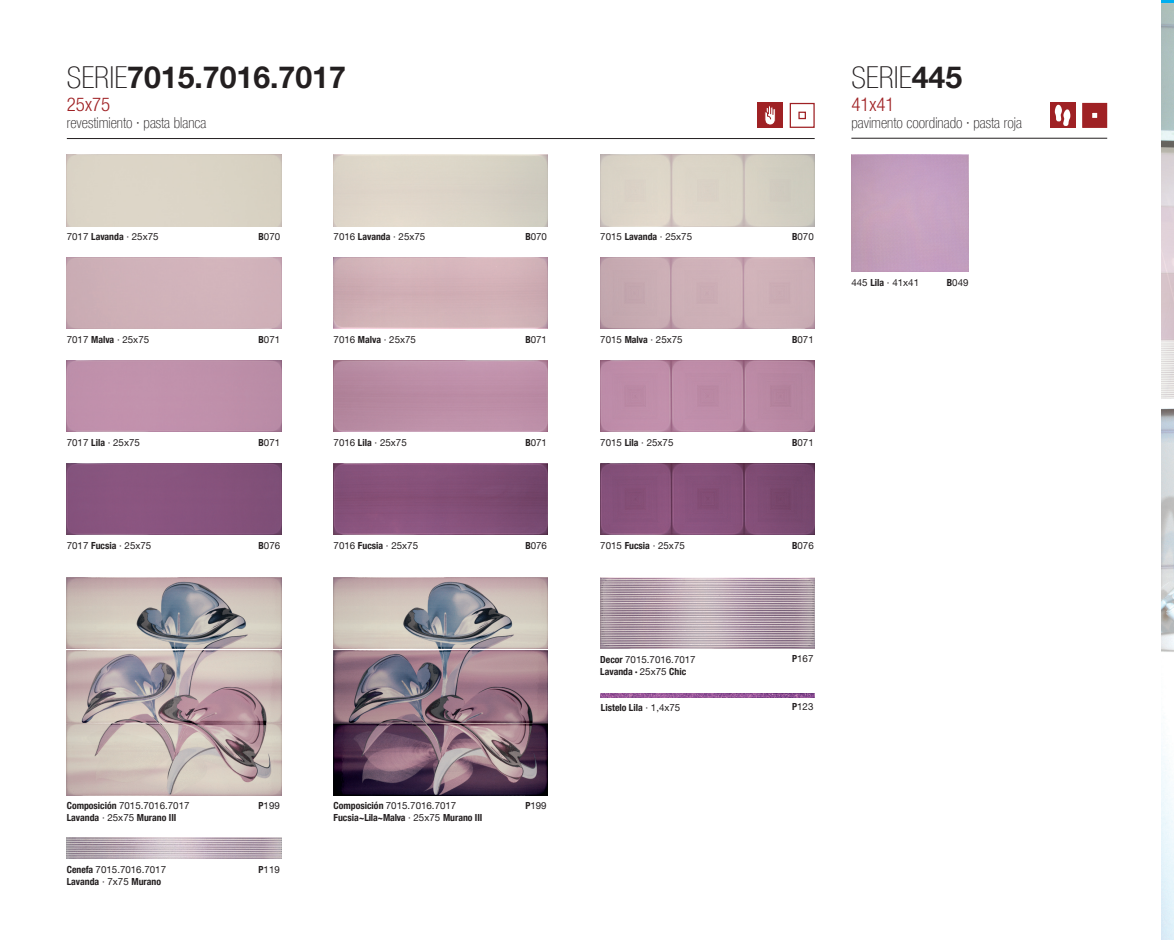
<style>
.page{position:relative;width:1174px;height:940px;background:#fff}
.page>*{position:absolute;margin:0;border:0;box-sizing:border-box;transform-origin:0 0}
.t1{font:700 30.3px "Helvetica Neue LT Com";color:#231f20}
.t2{font:100 condensed 30.3px "Helvetica Neue LT Com";color:#231f20}
.t3{font:300 condensed 18.9px "Helvetica Neue LT Com";color:#9f2124}
.t4{font:100 condensed 15.15px "Helvetica Neue LT Com";color:#231f20}
.t5{font:9.75px/11.7px "Helvetica Neue LT Com";color:#231f20}
.t6{font:700 condensed 9.75px/11.7px "Helvetica Neue LT Com";color:#231f20}
.s1{font-weight:100;font-stretch:condensed}
.s2{font-weight:700;font-stretch:normal}
.s3{font-weight:700;font-stretch:condensed}
.s4{font-weight:400;font-stretch:normal}
</style>
<div class="page">
<hr style="left:67px;top:138px;width:747px;height:1px;background:#231f20">
<div style="left:757px;top:103px;width:25px;height:25px;background:#9f2124"></div>
<svg style="left:764px;top:105px;width:12px;height:20px"></svg>
<div style="left:789px;top:103px;width:25px;height:25px;border:1px solid #9f2124"></div>
<div style="left:798px;top:112px;width:8px;height:7px;border:1px solid #9f2124"></div>
<div style="left:67px;top:463px;width:214px;height:71px;background:#87537e"></div>
<img style="left:600px;top:360px;width:214px;height:72px">
<img style="left:600px;top:155px;width:214px;height:71px">
<img style="left:600px;top:257px;width:214px;height:72px">
<img style="left:600px;top:463px;width:214px;height:71px">
<img style="left:333px;top:360px;width:215px;height:72px">
<img style="left:333px;top:257px;width:215px;height:72px">
<img style="left:333px;top:463px;width:215px;height:71px">
<hr style="left:851px;top:138px;width:256px;height:1px;background:#231f20">
<div style="left:1082px;top:103px;width:25px;height:25px;background:#9f2124;border:1px solid #9f2124"></div>
<div style="left:1091px;top:112px;width:7px;height:7px;background:#fff;border:1px solid #9f2124"></div>
<div style="left:1050px;top:103px;width:25px;height:25px;background:#9f2124"></div>
<svg style="left:1054px;top:105px;width:16px;height:21px"></svg>
<img style="left:333px;top:577px;width:215px;height:145px">
<img style="left:333px;top:724px;width:215px;height:71px">
<img style="left:67px;top:577px;width:214px;height:145px">
<img style="left:67px;top:724px;width:214px;height:71px">
<img style="left:600px;top:577px;width:214px;height:72px">
<img style="left:1161px;top:3px;width:13px;height:936px">
<img style="left:600px;top:693px;width:214px;height:4px">
<h1 class="t1" style="left:67px;top:58px;width:280px"><span class="s1">SERIE</span>7015.7016.7017</h1>
<h2 class="t3" style="left:67px;top:93px;width:45px">25x75</h2>
<h3 class="t4" style="left:67px;top:114px;width:141px">revestimiento · pasta blanca</h3>
<h1 class="t2" style="left:851px;top:60px;width:112px">SERIE<span class="s2">445</span></h1>
<h2 class="t3" style="left:851px;top:93px;width:45px">41x41</h2>
<h3 class="t4" style="left:851px;top:114px;width:172px">pavimento coordinado · pasta roja</h3>
<p class="t5" style="left:67px;top:231px;width:93px">7017 <span class="s3">Lavanda</span> · 25x75</p>
<p class="t5" style="left:258px;top:231px;width:23px"><span class="s3">B</span>070</p>
<p class="t5" style="left:333px;top:231px;width:93px">7016 <span class="s3">Lavanda</span> · 25x75</p>
<p class="t5" style="left:525px;top:231px;width:23px"><span class="s3">B</span>070</p>
<p class="t5" style="left:600px;top:231px;width:93px">7015 <span class="s3">Lavanda</span> · 25x75</p>
<p class="t5" style="left:792px;top:231px;width:23px"><span class="s3">B</span>070</p>
<p class="t5" style="left:851px;top:276px;width:69px">445 <span class="s3">Lila</span> · 41x41</p>
<p class="t5" style="left:947px;top:276px;width:23px"><span class="s3">B</span>049</p>
<p class="t5" style="left:67px;top:333px;width:84px">7017 <span class="s3">Malva</span> · 25x75</p>
<p class="t5" style="left:258px;top:333px;width:23px"><span class="s3">B</span>071</p>
<p class="t5" style="left:333px;top:333px;width:84px">7016 <span class="s3">Malva</span> · 25x75</p>
<p class="t5" style="left:525px;top:333px;width:23px"><span class="s3">B</span>071</p>
<p class="t5" style="left:600px;top:333px;width:84px">7015 <span class="s3">Malva</span> · 25x75</p>
<p class="t5" style="left:792px;top:333px;width:23px"><span class="s3">B</span>071</p>
<p class="t5" style="left:67px;top:436px;width:75px">7017 <span class="s3">Lila</span> · 25x75</p>
<p class="t5" style="left:258px;top:436px;width:23px"><span class="s3">B</span>071</p>
<p class="t5" style="left:333px;top:436px;width:75px">7016 <span class="s3">Lila</span> · 25x75</p>
<p class="t5" style="left:525px;top:436px;width:23px"><span class="s3">B</span>071</p>
<p class="t5" style="left:600px;top:436px;width:75px">7015 <span class="s3">Lila</span> · 25x75</p>
<p class="t5" style="left:792px;top:436px;width:23px"><span class="s3">B</span>071</p>
<p class="t5" style="left:67px;top:539px;width:86px">7017 <span class="s3">Fucsia</span> · 25x75</p>
<p class="t5" style="left:258px;top:539px;width:23px"><span class="s3">B</span>076</p>
<p class="t5" style="left:333px;top:539px;width:86px">7016 <span class="s3">Fucsia</span> · 25x75</p>
<p class="t5" style="left:525px;top:539px;width:23px"><span class="s3">B</span>076</p>
<p class="t5" style="left:600px;top:539px;width:86px">7015 <span class="s3">Fucsia</span> · 25x75</p>
<p class="t5" style="left:792px;top:539px;width:23px"><span class="s3">B</span>076</p>
<p class="t5" style="left:600px;top:653px;width:97px"><span class="s3">Decor</span> 7015.7016.7017<br><span class="s3">Lavanda ·</span> 25x75 <span class="s3">Chic</span></p>
<p class="t5" style="left:792px;top:652px;width:23px"><span class="s3">P</span>167</p>
<p class="t6" style="left:601px;top:701px;width:81px">Listelo Lila <span class="s4">· 1,4x75</span></p>
<p class="t5" style="left:792px;top:700px;width:23px"><span class="s3">P</span>123</p>
<p class="t6" style="left:67px;top:800px;width:124px">Composición <span class="s4">7015.7016.7017<br></span>Lavanda <span class="s4">· 25x75</span> Murano III</p>
<p class="t5" style="left:258px;top:800px;width:23px"><span class="s3">P</span>199</p>
<p class="t6" style="left:333px;top:800px;width:150px">Composición <span class="s4">7015.7016.7017<br></span>Fucsia~Lila~Malva <span class="s4">· 25x75</span> Murano III</p>
<p class="t5" style="left:525px;top:800px;width:23px"><span class="s3">P</span>199</p>
<p class="t6" style="left:67px;top:864px;width:101px">Cenefa <span class="s4">7015.7016.7017<br></span>Lavanda <span class="s4">· 7x75</span> Murano</p>
<p class="t5" style="left:258px;top:863px;width:23px"><span class="s3">P</span>119</p>
</div>
